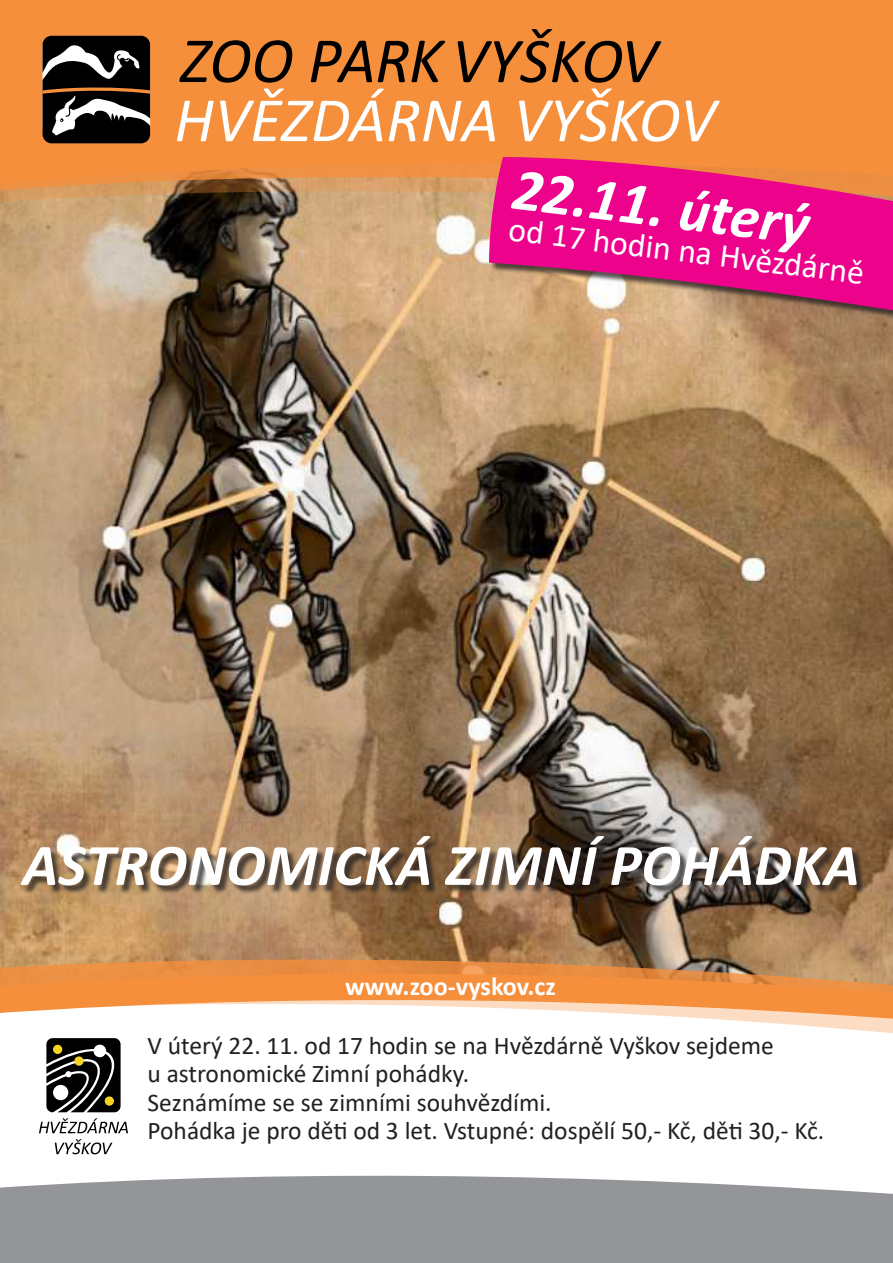
<style>
.page{position:relative;width:893px;height:1263px;background:#fff}
.page>*{position:absolute;margin:0;border:0;box-sizing:border-box;transform-origin:0 0}
.t1{font:italic 63.75px "Calibri";color:#fff}
.t2{font:italic 700 60px "Calibri";color:#fff}
.t3{font:italic 700 59.25px "Calibri";color:#fff}
.t4{font:33.75px "Calibri";color:#fff}
.t5{font:700 26.25px "Calibri";color:#fff}
.t6{font:25.5px "Calibri";color:#231f20}
</style>
<div class="page">
<img style="left:0;top:217px;width:893px;height:739px">
<svg style="left:0;top:956px;width:893px;height:2px;background:#ad855a"></svg>
<svg style="left:0;top:1175px;width:893px;height:88px;background:#9a9c9e"></svg>
<svg style="left:0;top:0;width:893px;height:217px;background:#eb8d40"></svg>
<svg style="left:0;top:958px;width:893px;height:17px;background:#cd8a4e"></svg>
<svg style="left:0;top:975px;width:893px;height:59px"></svg>
<svg style="left:43px;top:36px;width:107px;height:107px"></svg>
<svg style="left:179px;top:40px;width:113px;height:43px;background:#a35f27"></svg>
<svg style="left:311px;top:41px;width:61px;height:41px;background:#985825"></svg>
<svg style="left:378px;top:41px;width:67px;height:41px;background:#9a5925"></svg>
<svg style="left:458px;top:29px;width:203px;height:54px;background:#b76a2c"></svg>
<div style="left:490px;top:158px;width:403px;height:170px;background:#231f20;opacity:.75"></div>
<svg style="left:489px;top:157px;width:404px;height:162px;background:#e2337f"></svg>
<div style="left:30px;top:1022px;width:107px;height:145px;background:#fff"></div>
<svg style="left:46px;top:1038px;width:75px;height:74px;background:#373737"></svg>
<div style="left:53px;top:1045px;width:9px;height:9px;background:#f4d325;border-radius:50%"></div>
<svg style="left:74px;top:1056px;width:10px;height:10px"></svg>
<div style="left:105px;top:1096px;width:9px;height:10px;background:#f4d325;border-radius:50%"></div>
<svg style="left:39px;top:1118px;width:89px;height:15px"></svg>
<svg style="left:55px;top:1139px;width:57px;height:15px"></svg>
<div style="left:22px;top:837px;width:844px;height:57px;background:#231f20;opacity:.75"></div>
<p class="t1" style="left:174px;top:76px;width:543px">HVĚZDÁRNA VYŠKOV</p>
<p class="t2" style="left:518px;top:146px;width:300px;rotate:7deg">22.11. úterý</p>
<p class="t4" style="left:512px;top:206px;width:360px;rotate:7deg">od 17 hodin na Hvězdárně</p>
<p class="t3" style="left:22px;top:823px;width:839px">ASTRONOMICKÁ ZIMNÍ POHÁDKA</p>
<p class="t5" style="left:345px;top:967px;width:212px">www.zoo-vyskov.cz</p>
<p class="t6" style="left:148px;top:1028px;width:628px">V úterý 22. 11. od 17 hodin se na Hvězdárně Vyškov sejdeme</p>
<p class="t6" style="left:148px;top:1056px;width:323px">u astronomické Zimní pohádky.</p>
<p class="t6" style="left:148px;top:1084px;width:406px">Seznámíme se se zimními souhvězdími.</p>
<p class="t6" style="left:148px;top:1113px;width:678px">Pohádka je pro děti od 3 let. Vstupné: dospělí 50,- Kč, děti 30,- Kč.</p>
</div>
